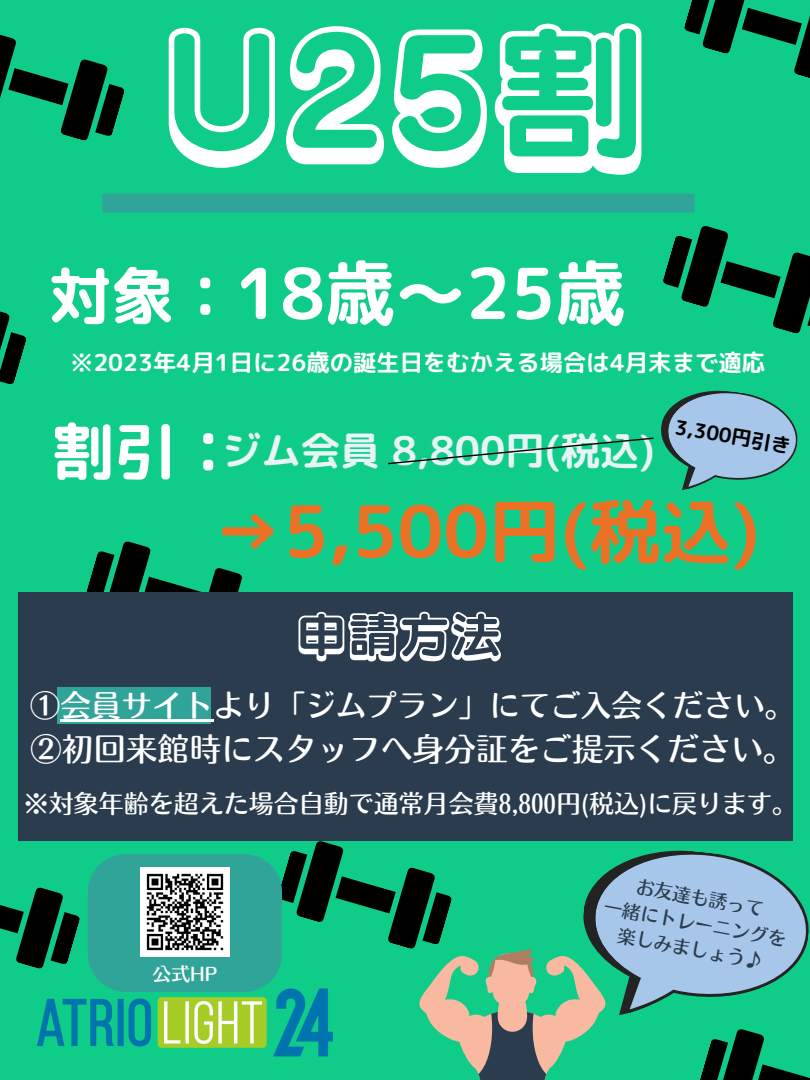
<style>
.page{position:relative;width:810px;height:1080px;background:#0fcd89}
.page>*{position:absolute;margin:0;border:0;box-sizing:border-box;transform-origin:0 0}
.t1{font:157.88px "Canva Shadow TL Std B";color:#fff}
.t2{font:71.56px "rounded mplus 1 p bold";color:#e97025}
.t3{font:70.19px "rounded mplus 1 p bold";color:#fff}
.t4{font:62.5px "rounded mplus 1 p bold";color:#fff}
.t5{font:51.62px "Canva Shadow TL Std B";color:#fff}
.t6{font:39.5px "rounded mplus 1 p bold";color:#e7f3f5}
.t7{font:31.88px "Motoya Ma Aporo Std W4";color:#fff}
.t8{font:30.62px "Motoya Ma Aporo Std W4";color:#fff}
.t9{font:25px "Motoya Ma Aporo Std W4";color:#fff}
.t10{font:23.38px "rounded mplus 1 p bold";color:#fff}
.t11{font:19.94px "rounded mplus 1 p bold";color:#000}
.t12{font:18.75px "Motoya Ma Aporo Std W4";color:#fff}
.t13{font:18.5px "Motoya Ma Aporo Std W4";color:#2b3c4e}
</style>
<div class="page">
<div style="left:102px;top:194px;width:593px;height:18px;background:#31a499"></div>
<svg style="left:0;top:34px;width:125px;height:107px"></svg>
<svg style="left:277px;top:840px;width:309px;height:240px"></svg>
<svg style="left:86px;top:541px;width:156px;height:51px"></svg>
<div style="left:18px;top:592px;width:775px;height:248px;background:#2b3c4e"></div>
<svg style="left:573px;top:840px;width:220px;height:192px"></svg>
<svg style="left:583px;top:841px;width:226px;height:190px;fill:#a6c7ea"></svg>
<svg style="left:388px;top:390px;width:410px;height:100px"></svg>
<img style="left:37px;top:974px;width:333px;height:90px">
<svg style="left:684px;top:0;width:126px;height:78px"></svg>
<svg style="left:0;top:887px;width:80px;height:82px"></svg>
<svg style="left:698px;top:1028px;width:112px;height:52px"></svg>
<svg style="left:663px;top:226px;width:147px;height:108px"></svg>
<svg style="left:0;top:311px;width:26px;height:74px"></svg>
<div style="left:58px;top:687px;width:153px;height:37px;background:#31a499"></div>
<div style="left:88px;top:854px;width:194px;height:138px;background:#31a499;border-radius:38px"></div>
<img style="left:140px;top:867px;width:89px;height:89px">
<hr style="left:60px;top:719px;width:153px;height:3px;background:#fff">
<p class="t1" style="left:160px;top:19px;width:491px">U25割</p>
<p class="t4" style="left:49px;top:252px;width:189px">対象：</p>
<p class="t3" style="left:235px;top:244px;width:392px">18歳～25歳</p>
<p class="t10" style="left:70px;top:346px;width:697px">※2023年4月1日に26歳の誕生日をむかえる場合は4月末まで適応</p>
<p class="t4" style="left:52px;top:407px;width:189px">割引：</p>
<p class="t11" style="left:678px;top:412px;width:119px;rotate:10deg">3,300円引き</p>
<p class="t2" style="left:211px;top:481px;width:550px">→5,500円(税込)</p>
<p class="t6" style="left:222px;top:423px;width:435px">ジム会員 8,800円(税込)</p>
<p class="t5" style="left:296px;top:611px;width:208px">申請方法</p>
<p class="t8" style="left:30px;top:690px;width:767px">①会員サイトより「ジムプラン」にてご入会ください。</p>
<p class="t7" style="left:30px;top:733px;width:766px">②初回来館時にスタッフへ身分証をご提示ください。</p>
<p class="t9" style="left:24px;top:791px;width:775px">※対象年齢を超えた場合自動で通常月会費8,800円(税込)に戻ります。</p>
<p class="t12" style="left:153px;top:964px;width:66px">公式HP</p>
<p class="t13" style="left:638px;top:877px;width:131px;rotate:10deg">お友達も誘って</p>
<p class="t13" style="left:619px;top:927px;width:149px;rotate:10deg">楽しみましょう♪</p>
<p class="t13" style="left:606px;top:898px;width:186px;rotate:10deg">一緒にトレーニングを</p>
</div>
